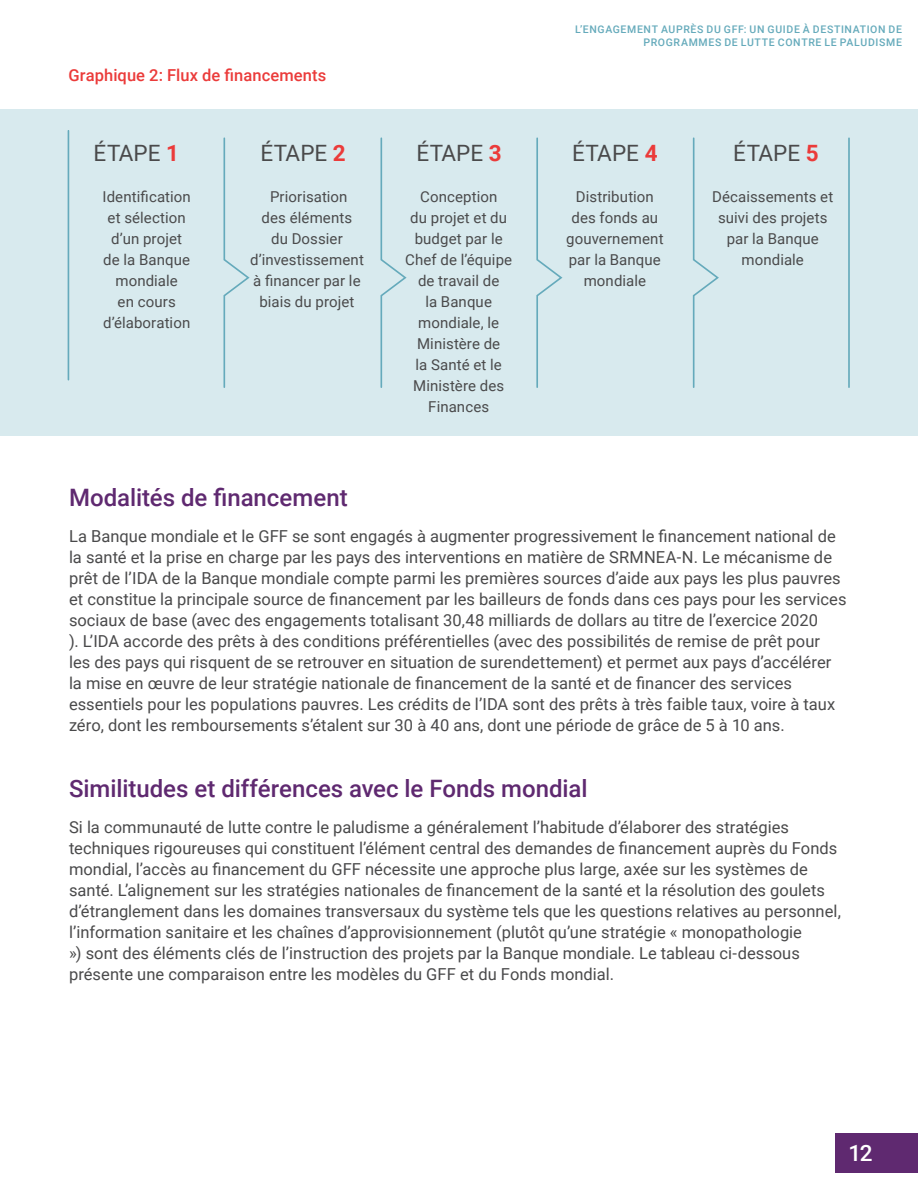
<style>
.page{position:relative;width:918px;height:1188px;background:#fff}
.page>*{position:absolute;margin:0;border:0;box-sizing:border-box;transform-origin:0 0}
.t1{font:500 24px "Roboto";color:#5f2970}
.t2{font:22.5px "Roboto";letter-spacing:.005em;color:#4a4a4b}
.t3{font:500 22.5px "Roboto";color:#fff}
.t4{font:16.5px/21px "Roboto";color:#4a4a4b}
.t5{font:500 16.5px "Roboto";letter-spacing:.005em;color:#eb3b3a}
.t6{font:15px/21px "Roboto";letter-spacing:.005em;color:#4a4a4b;text-align:center}
.t7{font:500 10.5px/12.6px "Roboto";letter-spacing:.06em;color:#65aabb;text-align:right}
.s1{font-weight:700;color:#eb3b3a}
</style>
<div class="page">
<div style="left:835px;top:1133px;width:83px;height:39px;background:#5f2970"></div>
<div style="left:0;top:109px;width:918px;height:327px;background:#d8eaee"></div>
<svg style="left:223px;top:137px;width:27px;height:251px"></svg>
<svg style="left:380px;top:137px;width:27px;height:251px"></svg>
<svg style="left:536px;top:137px;width:27px;height:251px"></svg>
<svg style="left:692px;top:137px;width:27px;height:251px"></svg>
<hr style="left:68px;top:131px;width:1px;height:249px;background:#65aabb">
<hr style="left:848px;top:138px;width:2px;height:249px;background:#65aabb">
<p class="t5" style="left:68px;top:64px;width:259px">Graphique 2: Flux de financements</p>
<p class="t7" style="left:575px;top:23px;width:328px">L’ENGAGEMENT AUPRÈS DU GFF: UN GUIDE À DESTINATION DE<br>PROGRAMMES DE LUTTE CONTRE LE PALUDISME</p>
<h2 class="t2" style="left:94px;top:138px;width:87px">ÉTAPE <span class="s1">1</span></h2>
<h2 class="t2" style="left:260px;top:138px;width:87px">ÉTAPE <span class="s1">2</span></h2>
<h2 class="t2" style="left:416px;top:138px;width:87px">ÉTAPE <span class="s1">3</span></h2>
<h2 class="t2" style="left:572px;top:138px;width:87px">ÉTAPE <span class="s1">4</span></h2>
<h2 class="t2" style="left:733px;top:138px;width:87px">ÉTAPE <span class="s1">5</span></h2>
<p class="t6" style="left:102px;top:186px;width:90px">Identification et sélection d’un projet de la Banque mondiale<br>en cours d’élaboration</p>
<p class="t6" style="left:250px;top:186px;width:115px">Priorisation<br>des éléments<br>du Dossier d’investissement à financer par le biais du projet</p>
<p class="t6" style="left:405px;top:186px;width:108px">Conception<br>du projet et du budget par le<br>Chef de l’équipe de travail de<br>la Banque mondiale, le<br>Ministère de<br>la Santé et le<br>Ministère des<br>Finances</p>
<p class="t6" style="left:566px;top:186px;width:99px">Distribution des fonds au gouvernement par la Banque mondiale</p>
<p class="t6" style="left:712px;top:186px;width:123px">Décaissements et suivi des projets par la Banque mondiale</p>
<h1 class="t1" style="left:69px;top:481px;width:280px">Modalités de financement</h1>
<p class="t4" style="left:69px;top:525px;width:779px">La Banque mondiale et le GFF se sont engagés à augmenter progressivement le financement national de la santé et la prise en charge par les pays des interventions en matière de SRMNEA-N. Le mécanisme de prêt de l’IDA de la Banque mondiale compte parmi les premières sources d’aide aux pays les plus pauvres et constitue la principale source de financement par les bailleurs de fonds dans ces pays pour les services sociaux de base (avec des engagements totalisant 30,48 milliards de dollars au titre de l’exercice 2020<br>). L’IDA accorde des prêts à des conditions préférentielles (avec des possibilités de remise de prêt pour<br>les des pays qui risquent de se retrouver en situation de surendettement) et permet aux pays d’accélérer la mise en œuvre de leur stratégie nationale de financement de la santé et de financer des services essentiels pour les populations pauvres. Les crédits de l’IDA sont des prêts à très faible taux, voire à taux zéro, dont les remboursements s’étalent sur 30 à 40 ans, dont une période de grâce de 5 à 10 ans.</p>
<h1 class="t1" style="left:69px;top:772px;width:520px">Similitudes et différences avec le Fonds mondial</h1>
<p class="t4" style="left:69px;top:816px;width:773px">Si la communauté de lutte contre le paludisme a généralement l’habitude d’élaborer des stratégies techniques rigoureuses qui constituent l’élément central des demandes de financement auprès du Fonds mondial, l’accès au financement du GFF nécessite une approche plus large, axée sur les systèmes de santé. L’alignement sur les stratégies nationales de financement de la santé et la résolution des goulets d’étranglement dans les domaines transversaux du système tels que les questions relatives au personnel, l’information sanitaire et les chaînes d’approvisionnement (plutôt qu’une stratégie « monopathologie<br>») sont des éléments clés de l’instruction des projets par la Banque mondiale. Le tableau ci-dessous présente une comparaison entre les modèles du GFF et du Fonds mondial.</p>
<h2 class="t3" style="left:848px;top:1138px;width:26px">12</h2>
</div>
